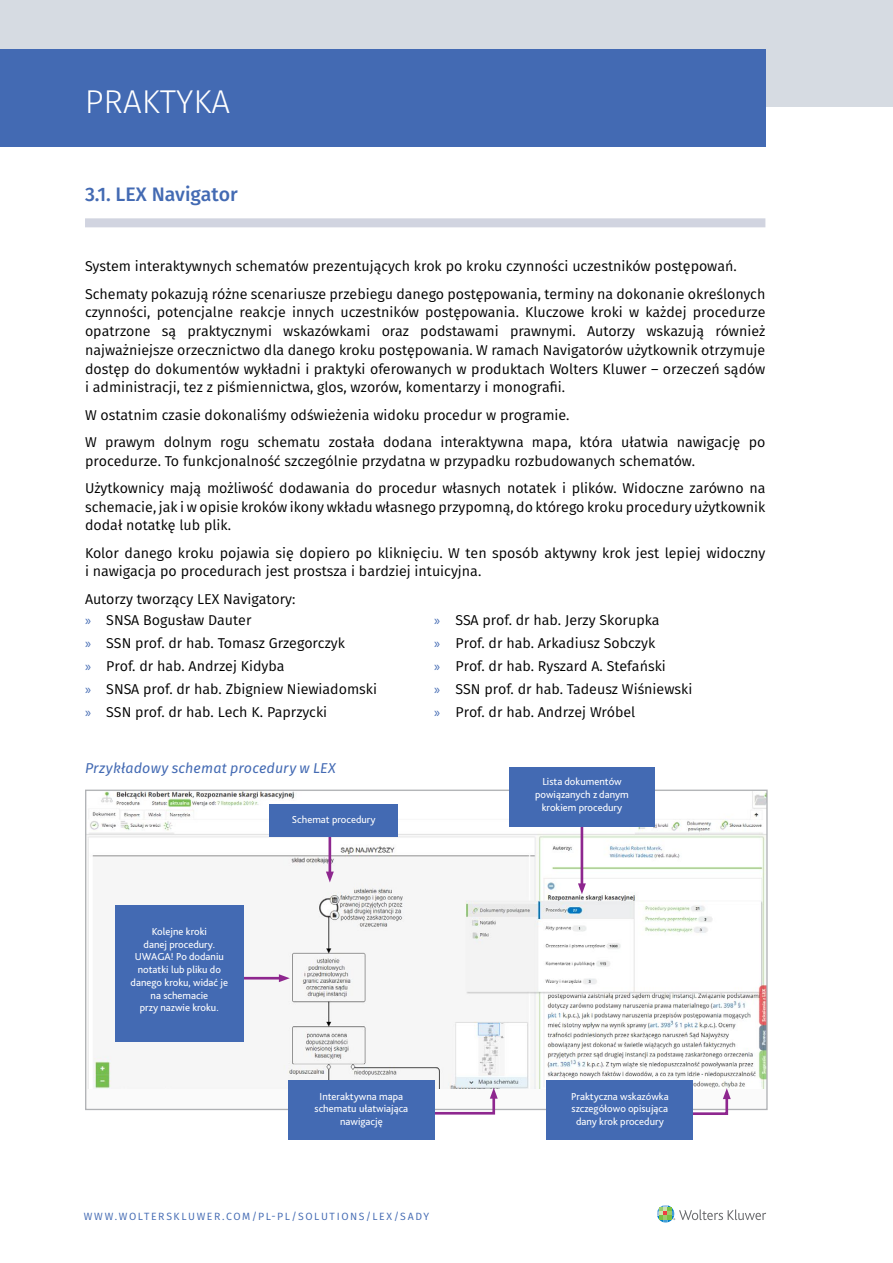
<style>
.page{position:relative;width:893px;height:1263px;background:#fff}
.page>*{position:absolute;margin:0;border:0;box-sizing:border-box;transform-origin:0 0}
.t1{font:300 33px "Fira Sans";color:#fff}
.t2{font:500 19.5px "Fira Sans";color:#436ab3}
.t3{font:14.25px/23px "Fira Sans";color:#000}
.t4{font:italic 14.25px "Fira Sans";letter-spacing:.01em;color:#436ab3}
.t5{font:10.65px/12.8px "Bliss 2";color:#fff;text-align:center}
.t6{font:10.5px "Fira Sans";letter-spacing:.15em;color:#436ab3}
.s1{font-family:"Myriad Pro";color:#436ab3}
</style>
<div class="page">
<svg style="left:657px;top:1205px;width:109px;height:17px"></svg>
<div style="left:0;top:0;width:893px;height:106px;background:#d6dbe2"></div>
<div style="left:0;top:49px;width:765px;height:98px;background:#436ab3"></div>
<div style="left:85px;top:218px;width:680px;height:9px;background:#d1d4e0"></div>
<div style="left:86px;top:790px;width:681px;height:319px;background:#fafafa"></div>
<img style="left:87px;top:792px;width:679px;height:297px">
<svg style="left:693px;top:1088px;width:38px;height:27px"></svg>
<div style="left:546px;top:1080px;width:147px;height:60px;background:#436ab3"></div>
<svg style="left:435px;top:1088px;width:63px;height:27px"></svg>
<div style="left:288px;top:1080px;width:147px;height:60px;background:#436ab3"></div>
<hr style="left:329px;top:835px;width:2px;height:39px;background:#8e278f">
<svg style="left:326px;top:871px;width:8px;height:11px"></svg>
<div style="left:269px;top:805px;width:129px;height:32px;background:#436ab3"></div>
<hr style="left:243px;top:977px;width:38px;height:2px;background:#8e278f">
<svg style="left:279px;top:974px;width:11px;height:8px"></svg>
<div style="left:115px;top:906px;width:129px;height:136px;background:#436ab3"></div>
<hr style="left:581px;top:820px;width:2px;height:66px;background:#8e278f">
<svg style="left:578px;top:883px;width:8px;height:11px"></svg>
<div style="left:509px;top:767px;width:146px;height:59px;background:#436ab3"></div>
<h1 class="t1" style="left:85px;top:78px;width:147px">PRAKTYKA</h1>
<h2 class="t2" style="left:85px;top:179px;width:154px">3.1. LEX Navigator</h2>
<p class="t3" style="left:85px;top:252px;width:682px;line-height:27.3px">System interaktywnych schematów prezentujących krok po kroku czynności uczestników postępowań.<br>Schematy pokazują różne scenariusze przebiegu danego postępowania, terminy na dokonanie określonych</p>
<p class="t3" style="left:85px;top:303px;width:682px;line-height:18.8px;text-align:justify">czynności, potencjalne reakcje innych uczestników postępowania. Kluczowe kroki w każdej procedurze opatrzone są praktycznymi wskazówkami oraz podstawami prawnymi. Autorzy wskazują również najważniejsze orzecznictwo dla danego kroku postępowania. W ramach Navigatorów użytkownik otrzymuje dostęp do dokumentów wykładni i praktyki oferowanych w produktach Wolters Kluwer – orzeczeń sądów i administracji, tez z piśmiennictwa, glos, wzorów, komentarzy i monografii.</p>
<p class="t3" style="left:85px;top:401px;width:682px;line-height:27.3px">W ostatnim czasie dokonaliśmy odświeżenia widoku procedur w programie.<br>W prawym dolnym rogu schematu została dodana interaktywna mapa, która ułatwia nawigację po</p>
<p class="t3" style="left:85px;top:447px;width:682px;line-height:27.3px">procedurze. To funkcjonalność szczególnie przydatna w przypadku rozbudowanych schematów.<br>Użytkownicy mają możliwość dodawania do procedur własnych notatek i plików. Widoczne zarówno na</p>
<p class="t3" style="left:85px;top:497px;width:682px;line-height:18.8px">schemacie, jak i w opisie kroków ikony wkładu własnego przypomną, do którego kroku procedury użytkownik dodał notatkę lub plik.</p>
<p class="t3" style="left:85px;top:543px;width:682px;line-height:18.8px">Kolor danego kroku pojawia się dopiero po kliknięciu. W ten sposób aktywny krok jest lepiej widoczny i nawigacja po procedurach jest prostsza i bardziej intuicyjna.</p>
<p class="t3" style="left:85px;top:588px;width:212px;line-height:21.3px">Autorzy tworzący LEX Navigatory: <span class="s1">»</span> SNSA Bogusław Dauter</p>
<p class="t3" style="left:85px;top:631px;width:294px"><span class="s1">»</span> SSN prof. dr hab. Tomasz Grzegorczyk<br><span class="s1">»</span> Prof. dr hab. Andrzej Kidyba<br><span class="s1">»</span> SNSA prof. dr hab. Zbigniew Niewiadomski <span class="s1">»</span> SSN prof. dr hab. Lech K. Paprzycki</p>
<p class="t3" style="left:434px;top:608px;width:260px"><span class="s1">»</span> SSA prof. dr hab. Jerzy Skorupka<br><span class="s1">»</span> Prof. dr hab. Arkadiusz Sobczyk<br><span class="s1">»</span> Prof. dr hab. Ryszard A. Stefański<br><span class="s1">»</span> SSN prof. dr hab. Tadeusz Wiśniewski <span class="s1">»</span> Prof. dr hab. Andrzej Wróbel</p>
<p class="t4" style="left:85px;top:757px;width:252px">Przykładowy schemat procedury w LEX</p>
<p class="t5" style="left:131px;top:925px;width:99px">Kolejne kroki<br>danej procedury.<br>UWAGA! Po dodaniu notatki lub pliku do danego kroku, widać je na schemacie<br>przy nazwie kroku.</p>
<p class="t5" style="left:292px;top:813px;width:85px">Schemat procedury</p>
<p class="t5" style="left:315px;top:1089px;width:95px">Interaktywna mapa schematu ułatwiająca nawigację</p>
<p class="t6" style="left:84px;top:1208px;width:347px">WWW.WOLTERSKLUWER.COM/PL-PL/SOLUTIONS/LEX/SADY</p>
<p class="t5" style="left:535px;top:775px;width:95px">Lista dokumentów powiązanych z danym krokiem procedury</p>
<p class="t5" style="left:571px;top:1089px;width:99px">Praktyczna wskazówka szczegółowo opisująca dany krok procedury</p>
</div>
